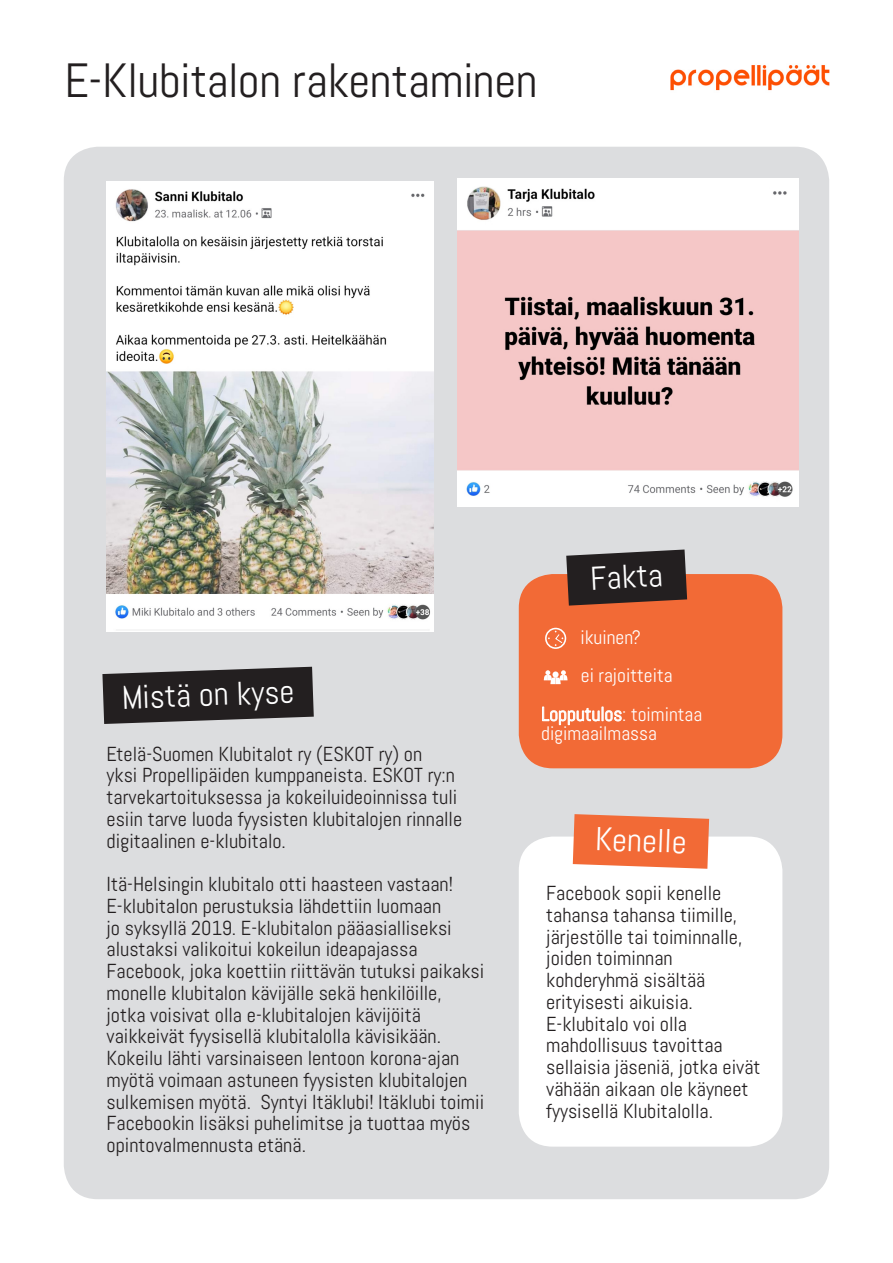
<style>
.page{position:relative;width:893px;height:1263px;background:#fff}
.page>*{position:absolute;margin:0;border:0;box-sizing:border-box;transform-origin:0 0}
.t1{font:48px "Abel";letter-spacing:-.01em;color:#231f20}
.t2{font:33px "Abel";color:#fff}
.t3{font:20.25px/21.8px "Abel";color:#231f20}
.t4{font:19.65px "Abel";color:#fff}
.t5{font:19.5px "Abel";color:#fff}
.s1{font-size:19.5px}
</style>
<div class="page">
<div style="left:64px;top:147px;width:765px;height:1052px;background:#dcdddf;border-radius:34px"></div>
<div style="left:519px;top:574px;width:263px;height:194px;background:#f26a36;border-radius:34px"></div>
<div style="left:545px;top:628px;width:21px;height:21px;border:2px solid #fff;border-radius:50%"></div>
<svg style="left:548px;top:631px;width:15px;height:15px"></svg>
<svg style="left:542px;top:706px;width:80px;height:19px"></svg>
<svg style="left:544px;top:670px;width:24px;height:14px"></svg>
<svg style="left:566px;top:549px;width:121px;height:57px;background:#3e312f"></svg>
<img style="left:670px;top:65px;width:160px;height:26px">
<img style="left:106px;top:181px;width:328px;height:450px">
<div style="left:519px;top:836px;width:263px;height:310px;background:#fff;border-radius:34px"></div>
<svg style="left:573px;top:814px;width:136px;height:55px;background:#f17748"></svg>
<svg style="left:102px;top:667px;width:212px;height:57px;background:#3b3839"></svg>
<img style="left:457px;top:179px;width:342px;height:327px">
<p class="t1" style="left:65px;top:50px;width:475px">E-Klubitalon rakentaminen</p>
<p class="t2" style="left:589px;top:557px;width:74px;rotate:-3deg">Fakta</p>
<p class="t2" style="left:121px;top:676px;width:174px;rotate:-2deg">Mistä on kyse</p>
<p class="t3" style="left:106px;top:743px;width:357px">Etelä-Suomen Klubitalot ry (ESKOT ry) on<br>yksi Propellipäiden kumppaneista. ESKOT ry:n tarvekartoituksessa ja kokeiluideoinnissa tuli esiin tarve luoda fyysisten klubitalojen rinnalle digitaalinen e-klubitalo.</p>
<p class="t3" style="left:106px;top:873px;width:379px">Itä-Helsingin klubitalo otti haasteen vastaan!<br>E-klubitalon perustuksia lähdettiin luomaan<br>jo syksyllä 2019. E-klubitalon pääasialliseksi alustaksi valikoitui kokeilun ideapajassa Facebook, joka koettiin riittävän tutuksi paikaksi monelle klubitalon kävijälle sekä henkilöille, jotka voisivat olla e-klubitalojen kävijöitä vaikkeivät fyysisellä klubitalolla kävisikään.<br>Kokeilu lähti varsinaiseen lentoon korona-ajan myötä voimaan astuneen fyysisten klubitalojen sulkemisen myötä. Syntyi Itäklubi! Itäklubi toimii Facebookin lisäksi puhelimitse ja tuottaa myös opintovalmennusta etänä.</p>
<p class="t5" style="left:580px;top:625px;width:62px">ikuinen?</p>
<p class="t5" style="left:581px;top:663px;width:93px">ei rajoitteita</p>
<p class="t4" style="left:541px;top:701px;width:163px">Lopputulos<span class="s1">: toimintaa</span></p>
<p class="t5" style="left:541px;top:721px;width:117px">digimaailmassa</p>
<p class="t2" style="left:596px;top:818px;width:93px;rotate:2deg">Kenelle</p>
<p class="t3" style="left:546px;top:882px;width:216px">Facebook sopii kenelle tahansa tahansa tiimille, järjestölle tai toiminnalle, joiden toiminnan kohderyhmä sisältää erityisesti aikuisia.<br>E-klubitalo voi olla mahdollisuus tavoittaa sellaisia jäseniä, jotka eivät vähään aikaan ole käyneet fyysisellä Klubitalolla.</p>
</div>
